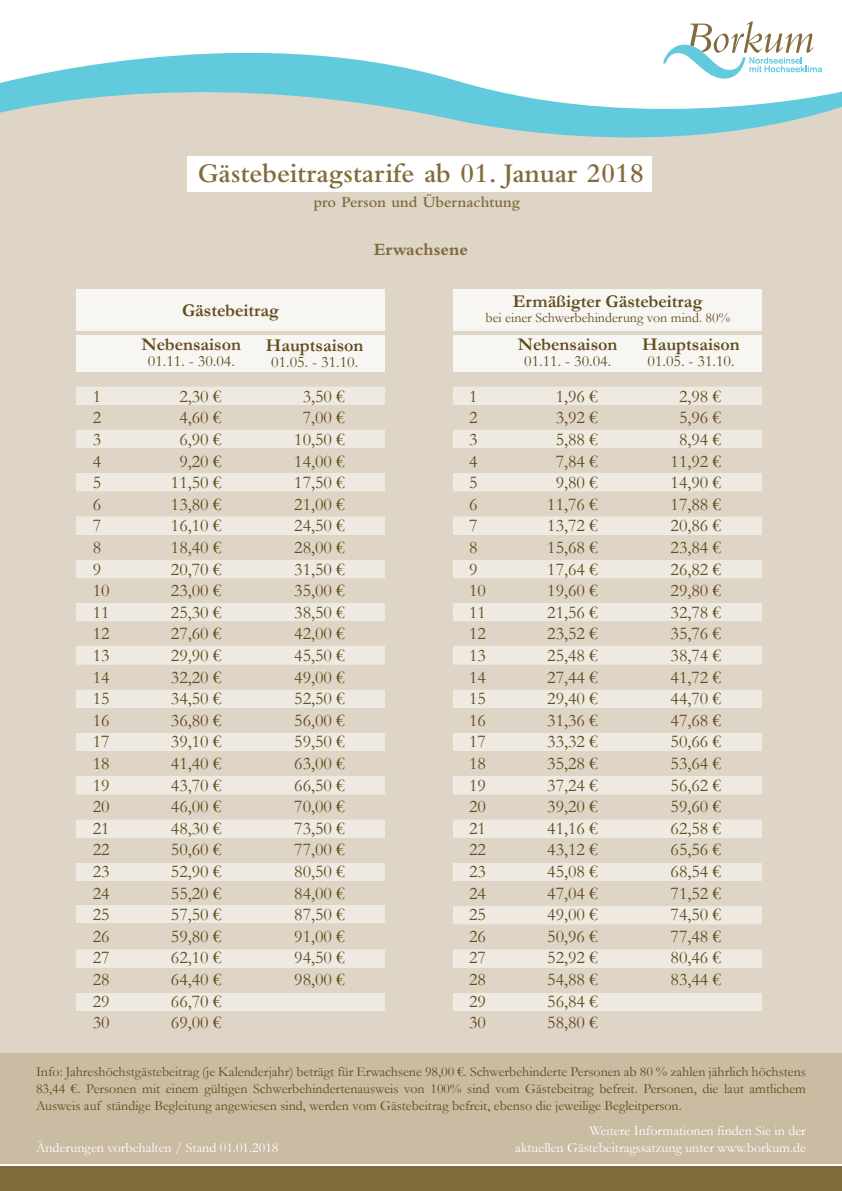
<style>
.page{position:relative;width:842px;height:1191px;background:#fff}
.page>*{position:absolute;margin:0;border:0;box-sizing:border-box;transform-origin:0 0}
.t1{font:600 28px "Bembo Std";color:#816b3b}
.t2{font:18px/21.6px "Garamond";color:#614c1b;text-align:center}
.t3{font:700 18px "Garamond";color:#614c1b}
.t4{font:700 18px "Bembo Std";color:#816b3b}
.t5{font:16px "Garamond";color:#614c1b}
.t6{font:600 16px "Bembo Std";color:#816b3b}
.t7{font:14px/16.8px "Garamond";color:#614c1b;text-align:justify}
.t8{font:14px/16.8px "Garamond";color:#fff;text-align:right}
</style>
<div class="page">
<div style="left:0;top:171px;width:842px;height:882px;background:#ded5c6"></div>
<div style="left:0;top:1053px;width:842px;height:110px;background:#cabba3"></div>
<svg style="left:0;top:52px;width:842px;height:119px"></svg>
<svg style="left:663px;top:21px;width:159px;height:60px"></svg>
<div style="left:0;top:1166px;width:842px;height:25px;background:#816b3b"></div>
<div style="left:187px;top:156px;width:465px;height:35px;background:#fff"></div>
<div style="left:77px;top:387px;width:308px;height:17px;background:#eeeae1"></div>
<div style="left:77px;top:335px;width:308px;height:36px;background:#f7f6f3"></div>
<div style="left:454px;top:335px;width:308px;height:36px;background:#f7f6f3"></div>
<div style="left:454px;top:387px;width:308px;height:17px;background:#eeeae1"></div>
<div style="left:77px;top:430px;width:308px;height:18px;background:#eeeae1"></div>
<div style="left:454px;top:430px;width:308px;height:18px;background:#eeeae1"></div>
<div style="left:77px;top:473px;width:308px;height:18px;background:#eeeae1"></div>
<div style="left:454px;top:473px;width:308px;height:18px;background:#eeeae1"></div>
<div style="left:77px;top:517px;width:308px;height:17px;background:#eeeae1"></div>
<div style="left:454px;top:517px;width:308px;height:17px;background:#eeeae1"></div>
<div style="left:77px;top:560px;width:308px;height:18px;background:#eeeae1"></div>
<div style="left:454px;top:560px;width:308px;height:18px;background:#eeeae1"></div>
<div style="left:77px;top:603px;width:308px;height:18px;background:#eeeae1"></div>
<div style="left:454px;top:603px;width:308px;height:18px;background:#eeeae1"></div>
<div style="left:77px;top:646px;width:308px;height:18px;background:#eeeae1"></div>
<div style="left:454px;top:646px;width:308px;height:18px;background:#eeeae1"></div>
<div style="left:77px;top:690px;width:308px;height:17px;background:#eeeae1"></div>
<div style="left:454px;top:690px;width:308px;height:17px;background:#eeeae1"></div>
<div style="left:77px;top:733px;width:308px;height:18px;background:#eeeae1"></div>
<div style="left:454px;top:733px;width:308px;height:18px;background:#eeeae1"></div>
<div style="left:77px;top:776px;width:308px;height:18px;background:#eeeae1"></div>
<div style="left:454px;top:776px;width:308px;height:18px;background:#eeeae1"></div>
<div style="left:77px;top:819px;width:308px;height:18px;background:#eeeae1"></div>
<div style="left:454px;top:819px;width:308px;height:18px;background:#eeeae1"></div>
<div style="left:77px;top:863px;width:308px;height:18px;background:#eeeae1"></div>
<div style="left:454px;top:863px;width:308px;height:18px;background:#eeeae1"></div>
<div style="left:77px;top:905px;width:308px;height:17px;background:#eeeae1"></div>
<div style="left:454px;top:906px;width:308px;height:18px;background:#eeeae1"></div>
<div style="left:77px;top:949px;width:308px;height:18px;background:#eeeae1"></div>
<div style="left:454px;top:949px;width:308px;height:18px;background:#eeeae1"></div>
<div style="left:77px;top:993px;width:308px;height:17px;background:#eeeae1"></div>
<div style="left:454px;top:993px;width:308px;height:17px;background:#eeeae1"></div>
<div style="left:77px;top:289px;width:308px;height:42px;background:#f7f6f3"></div>
<div style="left:454px;top:289px;width:308px;height:42px;background:#f7f6f3"></div>
<h1 class="t1" style="left:198px;top:158px;width:448px">Gästebeitragstarife ab 01. Januar 2018</h1>
<p class="t3" style="left:182px;top:299px;width:98px">Gästebeitrag</p>
<p class="t6" style="left:314px;top:193px;width:208px">pro Person und Übernachtung</p>
<p class="t4" style="left:374px;top:239px;width:96px">Erwachsene</p>
<p class="t3" style="left:513px;top:290px;width:191px">Ermäßigter Gästebeitrag</p>
<p class="t7" style="left:486px;top:309px;width:246px">bei einer Schwerbehinderung von mind. 80%</p>
<p class="t3" style="left:142px;top:333px;width:101px">Nebensaison</p>
<p class="t5" style="left:148px;top:351px;width:89px">01.11. - 30.04.</p>
<p class="t3" style="left:266px;top:335px;width:99px">Hauptsaison</p>
<p class="t5" style="left:271px;top:352px;width:89px">01.05. - 31.10.</p>
<p class="t3" style="left:518px;top:333px;width:101px">Nebensaison</p>
<p class="t5" style="left:524px;top:351px;width:89px">01.11. - 30.04.</p>
<p class="t3" style="left:642px;top:333px;width:99px">Hauptsaison</p>
<p class="t5" style="left:647px;top:351px;width:89px">01.05. - 31.10.</p>
<p class="t2" style="left:93px;top:385px;width:18px;text-align:left">1<br>2<br>3<br>4<br>5<br>6<br>7<br>8<br>9<br>10<br>11<br>12<br>13<br>14<br>15<br>16<br>17<br>18<br>19<br>20<br>21<br>22<br>23<br>24<br>25<br>26<br>27<br>28<br>29<br>30</p>
<p class="t2" style="left:171px;top:385px;width:52px">2,30 €<br>4,60 €<br>6,90 €<br>9,20 €<br>11,50 €<br>13,80 €<br>16,10 €<br>18,40 €<br>20,70 €<br>23,00 €<br>25,30 €<br>27,60 €<br>29,90 €<br>32,20 €<br>34,50 €<br>36,80 €<br>39,10 €<br>41,40 €<br>43,70 €<br>46,00 €<br>48,30 €<br>50,60 €<br>52,90 €<br>55,20 €<br>57,50 €<br>59,80 €<br>62,10 €<br>64,40 €<br>66,70 €<br>69,00 €</p>
<p class="t2" style="left:294px;top:385px;width:52px">3,50 €<br>7,00 €<br>10,50 €<br>14,00 €<br>17,50 €<br>21,00 €<br>24,50 €<br>28,00 €<br>31,50 €<br>35,00 €<br>38,50 €<br>42,00 €<br>45,50 €<br>49,00 €<br>52,50 €<br>56,00 €<br>59,50 €<br>63,00 €<br>66,50 €<br>70,00 €<br>73,50 €<br>77,00 €<br>80,50 €<br>84,00 €<br>87,50 €<br>91,00 €<br>94,50 €<br>98,00 €</p>
<p class="t2" style="left:469px;top:385px;width:18px;text-align:left">1<br>2<br>3<br>4<br>5<br>6<br>7<br>8<br>9<br>10<br>11<br>12<br>13<br>14<br>15<br>16<br>17<br>18<br>19<br>20<br>21<br>22<br>23<br>24<br>25<br>26<br>27<br>28<br>29<br>30</p>
<p class="t2" style="left:547px;top:385px;width:52px">1,96 €<br>3,92 €<br>5,88 €<br>7,84 €<br>9,80 €<br>11,76 €<br>13,72 €<br>15,68 €<br>17,64 €<br>19,60 €<br>21,56 €<br>23,52 €<br>25,48 €<br>27,44 €<br>29,40 €<br>31,36 €<br>33,32 €<br>35,28 €<br>37,24 €<br>39,20 €<br>41,16 €<br>43,12 €<br>45,08 €<br>47,04 €<br>49,00 €<br>50,96 €<br>52,92 €<br>54,88 €<br>56,84 €<br>58,80 €</p>
<p class="t2" style="left:670px;top:385px;width:52px">2,98 €<br>5,96 €<br>8,94 €<br>11,92 €<br>14,90 €<br>17,88 €<br>20,86 €<br>23,84 €<br>26,82 €<br>29,80 €<br>32,78 €<br>35,76 €<br>38,74 €<br>41,72 €<br>44,70 €<br>47,68 €<br>50,66 €<br>53,64 €<br>56,62 €<br>59,60 €<br>62,58 €<br>65,56 €<br>68,54 €<br>71,52 €<br>74,50 €<br>77,48 €<br>80,46 €<br>83,44 €</p>
<p class="t7" style="left:36px;top:1063px;width:771px">Info: Jahreshöchstgästebeitrag (je Kalenderjahr) beträgt für Erwachsene 98,00 €. Schwerbehinderte Personen ab 80 % zahlen jährlich höchstens 83,44 €. Personen mit einem gültigen Schwerbehindertenausweis von 100% sind vom Gästebeitrag befreit. Personen, die laut amtlichem Ausweis auf ständige Begleitung angewiesen sind, werden vom Gästebeitrag befreit, ebenso die jeweilige Begleitperson.</p>
<p class="t8" style="left:36px;top:1139px;width:244px">Änderungen vorbehalten / Stand 01.01.2018</p>
<p class="t8" style="left:515px;top:1122px;width:292px">Weitere Informationen finden Sie in der<br>aktuellen Gästebeitragssatzung unter www.borkum.de</p>
</div>
